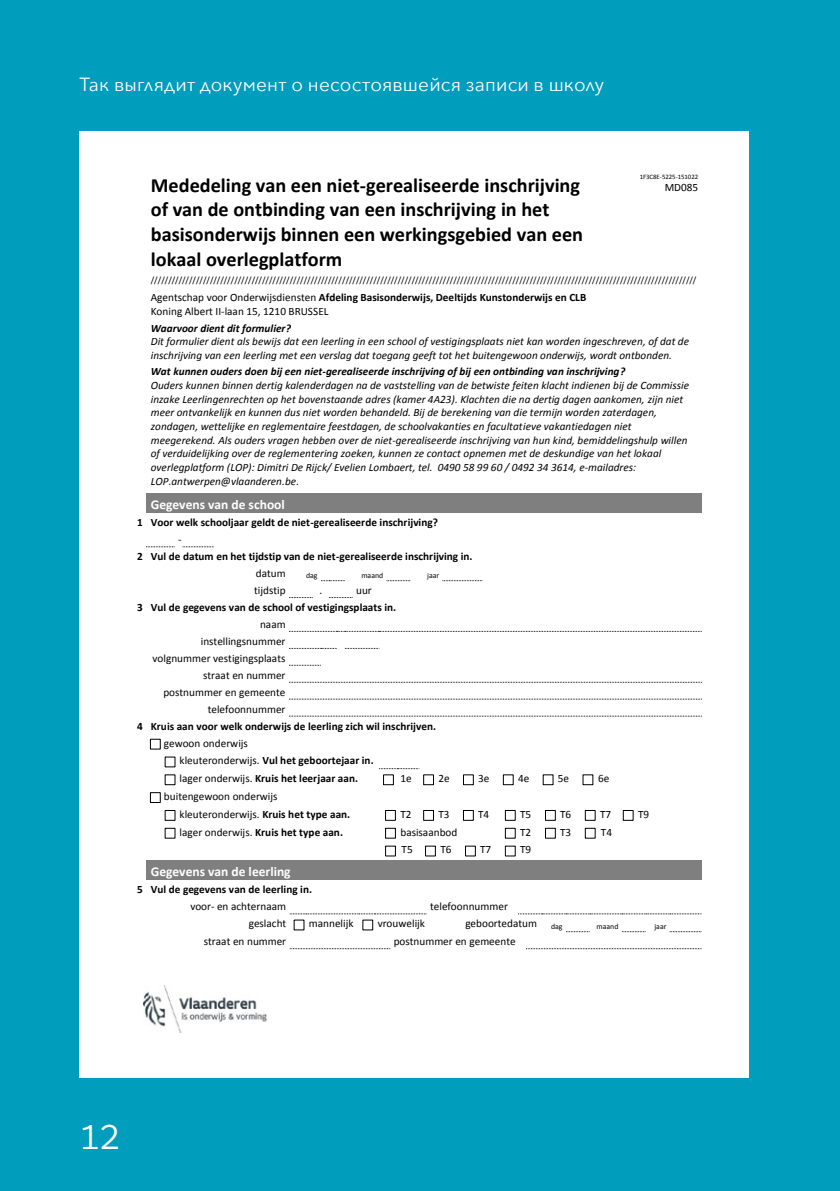
<style>
.page{position:relative;width:840px;height:1191px;background:#fff}
.page>*{position:absolute;margin:0;border:0;box-sizing:border-box;transform-origin:0 0}
.t1{font:300 36px "ARS Maquette";color:#fff}
.t2{font:700 20.2px/24.6px "Calibri";color:#000}
.t3{font:19px "Avenir Next";letter-spacing:.01em;color:#fff}
.t4{font:700 13.4px "Calibri";color:#fff}
.t5{font:italic 11.2px/13.8px "Calibri";letter-spacing:.005em;color:#000}
.t6{font:11.2px/17px "Calibri";color:#000}
.t7{font:700 11.2px "Calibri";color:#000}
.t8{font:italic 700 11.2px "Calibri";color:#000}
.t9{font:9px "Calibri";color:#000}
.t10{font:7.8px "Calibri";color:#000}
.t11{font:6.8px "Calibri";letter-spacing:-.005em;color:#000}
.s1{font-weight:700}
.s2{font-weight:400}
</style>
<div class="page">
<div style="left:0;top:0;width:839px;height:1191px;background:#009dbc"></div>
<div style="left:79px;top:131px;width:669px;height:946px;background:#fff"></div>
<img style="left:143px;top:985px;width:124px;height:48px">
<div style="left:149px;top:496px;width:549px;height:16px;background:#7f7f7f"></div>
<hr style="left:146px;top:493px;width:555px;height:3px;background:#7f7f7f">
<svg style="left:146px;top:546px;width:29px;height:1px"></svg>
<svg style="left:182px;top:546px;width:32px;height:1px"></svg>
<svg style="left:321px;top:580px;width:24px;height:1px"></svg>
<svg style="left:386px;top:580px;width:24px;height:1px"></svg>
<svg style="left:442px;top:580px;width:40px;height:1px"></svg>
<svg style="left:289px;top:597px;width:24px;height:1px"></svg>
<svg style="left:329px;top:597px;width:23px;height:1px"></svg>
<svg style="left:289px;top:631px;width:412px;height:1px"></svg>
<svg style="left:289px;top:648px;width:48px;height:1px"></svg>
<svg style="left:345px;top:648px;width:34px;height:1px"></svg>
<svg style="left:289px;top:665px;width:32px;height:1px"></svg>
<svg style="left:289px;top:682px;width:412px;height:1px"></svg>
<svg style="left:289px;top:698px;width:412px;height:1px"></svg>
<svg style="left:289px;top:715px;width:412px;height:1px"></svg>
<div style="left:150px;top:739px;width:11px;height:10px;border:1px solid #000"></div>
<div style="left:165px;top:774px;width:10px;height:11px;border:1px solid #000"></div>
<div style="left:383px;top:774px;width:10px;height:11px;border:1px solid #000"></div>
<div style="left:423px;top:774px;width:10px;height:11px;border:1px solid #000"></div>
<div style="left:463px;top:774px;width:10px;height:11px;border:1px solid #000"></div>
<div style="left:502px;top:774px;width:11px;height:11px;border:1px solid #000"></div>
<div style="left:542px;top:774px;width:11px;height:11px;border:1px solid #000"></div>
<div style="left:582px;top:774px;width:11px;height:11px;border:1px solid #000"></div>
<svg style="left:379px;top:768px;width:40px;height:1px"></svg>
<div style="left:150px;top:792px;width:11px;height:11px;border:1px solid #000"></div>
<div style="left:165px;top:810px;width:10px;height:10px;border:1px solid #000"></div>
<div style="left:385px;top:810px;width:10px;height:10px;border:1px solid #000"></div>
<div style="left:423px;top:810px;width:10px;height:10px;border:1px solid #000"></div>
<div style="left:463px;top:810px;width:10px;height:10px;border:1px solid #000"></div>
<div style="left:504px;top:810px;width:11px;height:10px;border:1px solid #000"></div>
<div style="left:544px;top:810px;width:11px;height:10px;border:1px solid #000"></div>
<div style="left:584px;top:810px;width:11px;height:10px;border:1px solid #000"></div>
<div style="left:622px;top:810px;width:11px;height:10px;border:1px solid #000"></div>
<div style="left:165px;top:828px;width:10px;height:10px;border:1px solid #000"></div>
<div style="left:385px;top:828px;width:10px;height:10px;border:1px solid #000"></div>
<div style="left:504px;top:828px;width:11px;height:10px;border:1px solid #000"></div>
<div style="left:544px;top:828px;width:11px;height:10px;border:1px solid #000"></div>
<div style="left:584px;top:828px;width:11px;height:10px;border:1px solid #000"></div>
<div style="left:504px;top:845px;width:11px;height:11px;border:1px solid #000"></div>
<div style="left:149px;top:863px;width:549px;height:16px;background:#7f7f7f"></div>
<hr style="left:146px;top:860px;width:555px;height:3px;background:#7f7f7f">
<div style="left:362px;top:919px;width:11px;height:11px;border:1px solid #000"></div>
<svg style="left:289px;top:913px;width:138px;height:1px"></svg>
<svg style="left:518px;top:913px;width:183px;height:1px"></svg>
<svg style="left:566px;top:931px;width:23px;height:1px"></svg>
<svg style="left:621px;top:931px;width:24px;height:1px"></svg>
<svg style="left:669px;top:931px;width:32px;height:1px"></svg>
<svg style="left:289px;top:948px;width:101px;height:1px"></svg>
<svg style="left:526px;top:948px;width:175px;height:1px"></svg>
<h3 class="t3" style="left:79px;top:68px;width:525px">Так выглядит документ о несостоявшейся записи в школу</h3>
<h2 class="t2" style="left:151px;top:173px;width:433px">Mededeling van een niet-gerealiseerde inschrijving of van de ontbinding van een inschrijving in het basisonderwijs binnen een werkingsgebied van een lokaal overlegplatform</h2>
<p class="t11" style="left:639px;top:172px;width:60px">1F3C8E-5225-151022</p>
<p class="t6" style="left:664px;top:179px;width:35px">MD085</p>
<p class="t9" style="left:151px;top:274px;width:546px">/////////////////////////////////////////////////////////////////////////////////////////////////////////////////////////////////////////////////////////////</p>
<p class="t6" style="left:151px;top:290px;width:437px;line-height:13.8px">Agentschap voor Onderwijsdiensten <span class="s1">Afdeling Basisonderwijs, Deeltijds Kunstonderwijs en CLB<br></span>Koning Albert II-laan 15, 1210 BRUSSEL</p>
<p class="t8" style="left:151px;top:321px;width:141px">Waarvoor dient dit formulier?</p>
<p class="t5" style="left:151px;top:334px;width:539px">Dit formulier dient als bewijs dat een leerling in een school of vestigingsplaats niet kan worden ingeschreven, of dat de inschrijving van een leerling met een verslag dat toegang geeft tot het buitengewoon onderwijs, wordt ontbonden.</p>
<p class="t8" style="left:151px;top:364px;width:475px">Wat kunnen ouders doen bij een niet-gerealiseerde inschrijving of bij een ontbinding van inschrijving?</p>
<p class="t5" style="left:151px;top:378px;width:539px">Ouders kunnen binnen dertig kalenderdagen na de vaststelling van de betwiste feiten klacht indienen bij de Commissie inzake Leerlingenrechten op het bovenstaande adres (kamer 4A23). Klachten die na dertig dagen aankomen, zijn niet meer ontvankelijk en kunnen dus niet worden behandeld. Bij de berekening van die termijn worden zaterdagen, zondagen, wettelijke en reglementaire feestdagen, de schoolvakanties en facultatieve vakantiedagen niet meegerekend. Als ouders vragen hebben over de niet-gerealiseerde inschrijving van hun kind, bemiddelingshulp willen of verduidelijking over de reglementering zoeken, kunnen ze contact opnemen met de deskundige van het lokaal overlegplatform (LOP): Dimitri De Rijck/ Evelien Lombaert, tel. 0490 58 99 60 / 0492 34 3614, e-mailadres:<br>LOP.antwerpen@vlaanderen.be.</p>
<p class="t4" style="left:151px;top:496px;width:135px">Gegevens van de school</p>
<p class="t7" style="left:137px;top:515px;width:302px">1 Voor welk schooljaar geldt de niet-gerealiseerde inschrijving?</p>
<p class="t6" style="left:178px;top:531px;width:5px">-</p>
<p class="t7" style="left:137px;top:549px;width:336px">2 Vul de datum en het tijdstip van de niet-gerealiseerde inschrijving in.</p>
<p class="t6" style="left:255px;top:565px;width:31px">datum</p>
<p class="t10" style="left:306px;top:570px;width:13px">dag</p>
<p class="t10" style="left:361px;top:570px;width:24px">maand</p>
<p class="t10" style="left:427px;top:570px;width:14px">jaar</p>
<p class="t6" style="left:254px;top:582px;width:33px">tijdstip</p>
<p class="t6" style="left:319px;top:582px;width:4px">.</p>
<p class="t6" style="left:356px;top:582px;width:17px">uur</p>
<p class="t7" style="left:137px;top:600px;width:260px">3 Vul de gegevens van de school of vestigingsplaats in.</p>
<p class="t6" style="left:152px;top:615px;width:135px;text-align:right">naam<br>instellingsnummer volgnummer vestigingsplaats straat en nummer postnummer en gemeente telefoonnummer</p>
<p class="t7" style="left:137px;top:718px;width:300px">4 Kruis aan voor welk onderwijs de leerling zich wil inschrijven.</p>
<p class="t6" style="left:179px;top:734px;width:195px;line-height:17.8px;text-indent:-16px">gewoon onderwijs<br>kleuteronderwijs. <span class="s1">Vul het geboortejaar in. </span>lager onderwijs. <span class="s1">Kruis het leerjaar aan.</span></p>
<p class="t6" style="left:400px;top:770px;width:13px">1e</p>
<p class="t6" style="left:438px;top:770px;width:13px">2e</p>
<p class="t6" style="left:478px;top:770px;width:13px">3e</p>
<p class="t6" style="left:517px;top:770px;width:13px">4e</p>
<p class="t6" style="left:557px;top:770px;width:13px">5e</p>
<p class="t6" style="left:597px;top:770px;width:13px">6e</p>
<p class="t6" style="left:179px;top:787px;width:172px;line-height:17.8px;text-indent:-16px">buitengewoon onderwijs kleuteronderwijs. <span class="s1">Kruis het type aan.</span></p>
<p class="t6" style="left:400px;top:805px;width:13px">T2</p>
<p class="t6" style="left:438px;top:805px;width:13px">T3</p>
<p class="t6" style="left:478px;top:805px;width:13px">T4</p>
<p class="t6" style="left:520px;top:805px;width:13px">T5</p>
<p class="t6" style="left:560px;top:805px;width:13px">T6</p>
<p class="t6" style="left:599px;top:805px;width:13px">T7</p>
<p class="t6" style="left:637px;top:805px;width:13px">T9</p>
<p class="t7" style="left:179px;top:824px;width:165px"><span class="s2">lager onderwijs.</span> Kruis het type aan.</p>
<p class="t6" style="left:400px;top:823px;width:58px">basisaanbod</p>
<p class="t6" style="left:520px;top:823px;width:13px">T2</p>
<p class="t6" style="left:560px;top:823px;width:13px">T3</p>
<p class="t6" style="left:600px;top:823px;width:13px">T4</p>
<p class="t6" style="left:401px;top:841px;width:13px">T5</p>
<p class="t6" style="left:440px;top:841px;width:13px">T6</p>
<p class="t6" style="left:480px;top:841px;width:13px">T7</p>
<p class="t6" style="left:520px;top:841px;width:13px">T9</p>
<p class="t4" style="left:151px;top:863px;width:141px">Gegevens van de leerling</p>
<p class="t7" style="left:137px;top:882px;width:176px">5 Vul de gegevens van de leerling in.</p>
<p class="t6" style="left:190px;top:898px;width:97px">voor- en achternaam</p>
<p class="t6" style="left:430px;top:898px;width:79px">telefoonnummer</p>
<p class="t6" style="left:248px;top:915px;width:39px">geslacht</p>
<p class="t6" style="left:309px;top:915px;width:46px">mannelijk</p>
<p class="t6" style="left:377px;top:915px;width:49px">vrouwelijk</p>
<p class="t6" style="left:465px;top:915px;width:99px">geboortedatum <sub>dag</sub></p>
<p class="t10" style="left:596px;top:921px;width:24px">maand</p>
<p class="t10" style="left:654px;top:921px;width:14px">jaar</p>
<p class="t6" style="left:204px;top:933px;width:84px">straat en nummer</p>
<p class="t6" style="left:393px;top:933px;width:123px">postnummer en gemeente</p>
<h1 class="t1" style="left:79px;top:1114px;width:42px">12</h1>
</div>
